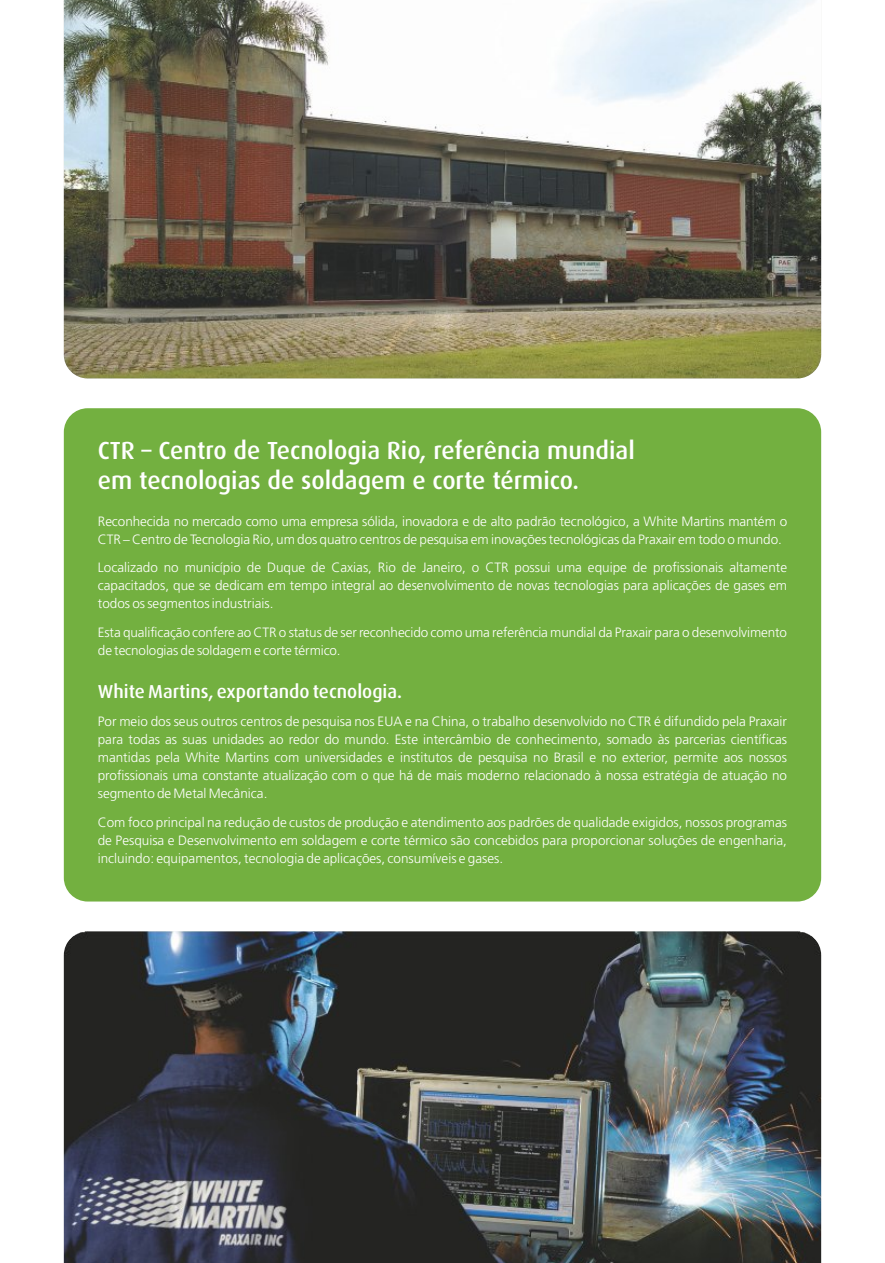
<style>
.page{position:relative;width:885px;height:1263px;background:#fff}
.page>*{position:absolute;margin:0;border:0;box-sizing:border-box;transform-origin:0 0}
.t1{font:500 24.75px/30px "Dax";color:#fff}
.t2{font:500 18.75px "Dax";color:#fff}
.t3{font:300 13.5px/18px "Frutiger";color:#fff;text-align:justify}
</style>
<div class="page">
<img style="left:64px;top:0;width:757px;height:378px">
<img style="left:64px;top:931px;width:757px;height:332px">
<div style="left:64px;top:408px;width:757px;height:493px;background:#73b040;border-radius:24px"></div>
<h1 class="t1" style="left:98px;top:438px;width:538px">CTR – Centro de Tecnologia Rio, referência mundial em tecnologias de soldagem e corte térmico.</h1>
<p class="t3" style="left:98px;top:514px;width:690px">Reconhecida no mercado como uma empresa sólida, inovadora e de alto padrão tecnológico, a White Martins mantém o<br>CTR – Centro de Tecnologia Rio, um dos quatro centros de pesquisa em inovações tecnológicas da Praxair em todo o mundo.</p>
<p class="t3" style="left:98px;top:560px;width:690px">Localizado no município de Duque de Caxias, Rio de Janeiro, o CTR possui uma equipe de profissionais altamente capacitados, que se dedicam em tempo integral ao desenvolvimento de novas tecnologias para aplicações de gases em todos os segmentos industriais.</p>
<p class="t3" style="left:98px;top:625px;width:690px">Esta qualificação confere ao CTR o status de ser reconhecido como uma referência mundial da Praxair para o desenvolvimento de tecnologias de soldagem e corte térmico.</p>
<h2 class="t2" style="left:98px;top:683px;width:306px">White Martins, exportando tecnologia.</h2>
<p class="t3" style="left:98px;top:714px;width:690px">Por meio dos seus outros centros de pesquisa nos EUA e na China, o trabalho desenvolvido no CTR é difundido pela Praxair para todas as suas unidades ao redor do mundo. Este intercâmbio de conhecimento, somado às parcerias científicas mantidas pela White Martins com universidades e institutos de pesquisa no Brasil e no exterior, permite aos nossos profissionais uma constante atualização com o que há de mais moderno relacionado à nossa estratégia de atuação no segmento de Metal Mecânica.</p>
<p class="t3" style="left:98px;top:814px;width:690px">Com foco principal na redução de custos de produção e atendimento aos padrões de qualidade exigidos, nossos programas de Pesquisa e Desenvolvimento em soldagem e corte térmico são concebidos para proporcionar soluções de engenharia, incluindo: equipamentos, tecnologia de aplicações, consumíveis e gases.</p>
</div>
